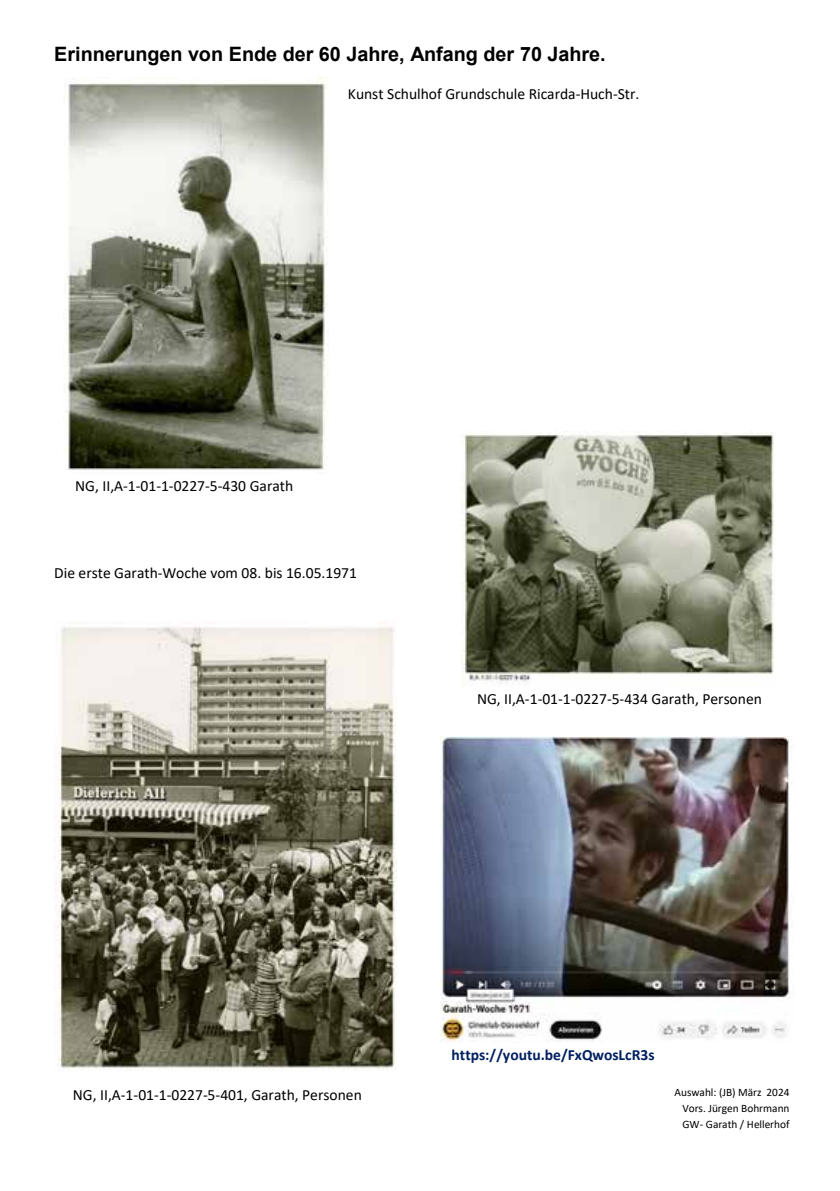
<style>
.page{position:relative;width:840px;height:1191px;background:#fff}
.page>*{position:absolute;margin:0;border:0;box-sizing:border-box;transform-origin:0 0}
.t1{font:700 19.8px "Arial";letter-spacing:-.005em;color:#000}
.t2{font:15.6px "Calibri";color:#000}
.t3{font:700 15.6px "Calibri";color:#002060}
.t4{font:11.4px/16px "Calibri";letter-spacing:-.005em;color:#000;text-align:justify}
</style>
<div class="page">
<img style="left:63px;top:77px;width:265px;height:393px">
<img style="left:461px;top:432px;width:314px;height:253px">
<img style="left:55px;top:626px;width:341px;height:444px">
<img style="left:440px;top:736px;width:351px;height:306px">
<p class="t1" style="left:54px;top:40px;width:552px">Erinnerungen von Ende der 60 Jahre, Anfang der 70 Jahre.</p>
<p class="t2" style="left:348px;top:83px;width:293px">Kunst Schulhof Grundschule Ricarda-Huch-Str.</p>
<p class="t2" style="left:75px;top:474px;width:219px">NG, II,A-1-01-1-0227-5-430 Garath</p>
<p class="t2" style="left:54px;top:562px;width:304px">Die erste Garath-Woche vom 08. bis 16.05.1971</p>
<p class="t2" style="left:476px;top:687px;width:286px">NG, II,A-1-01-1-0227-5-434 Garath, Personen</p>
<p class="t2" style="left:73px;top:1083px;width:290px">NG, II,A-1-01-1-0227-5-401, Garath, Personen</p>
<p class="t3" style="left:451px;top:1043px;width:204px">https://youtu.be/FxQwosLcR3s</p>
<p class="t4" style="left:682px;top:1083px;width:109px;text-indent:-8px">Auswahl: (JB) März 2024<br>Vors. Jürgen Bohrmann GW- Garath / Hellerhof</p>
</div>
